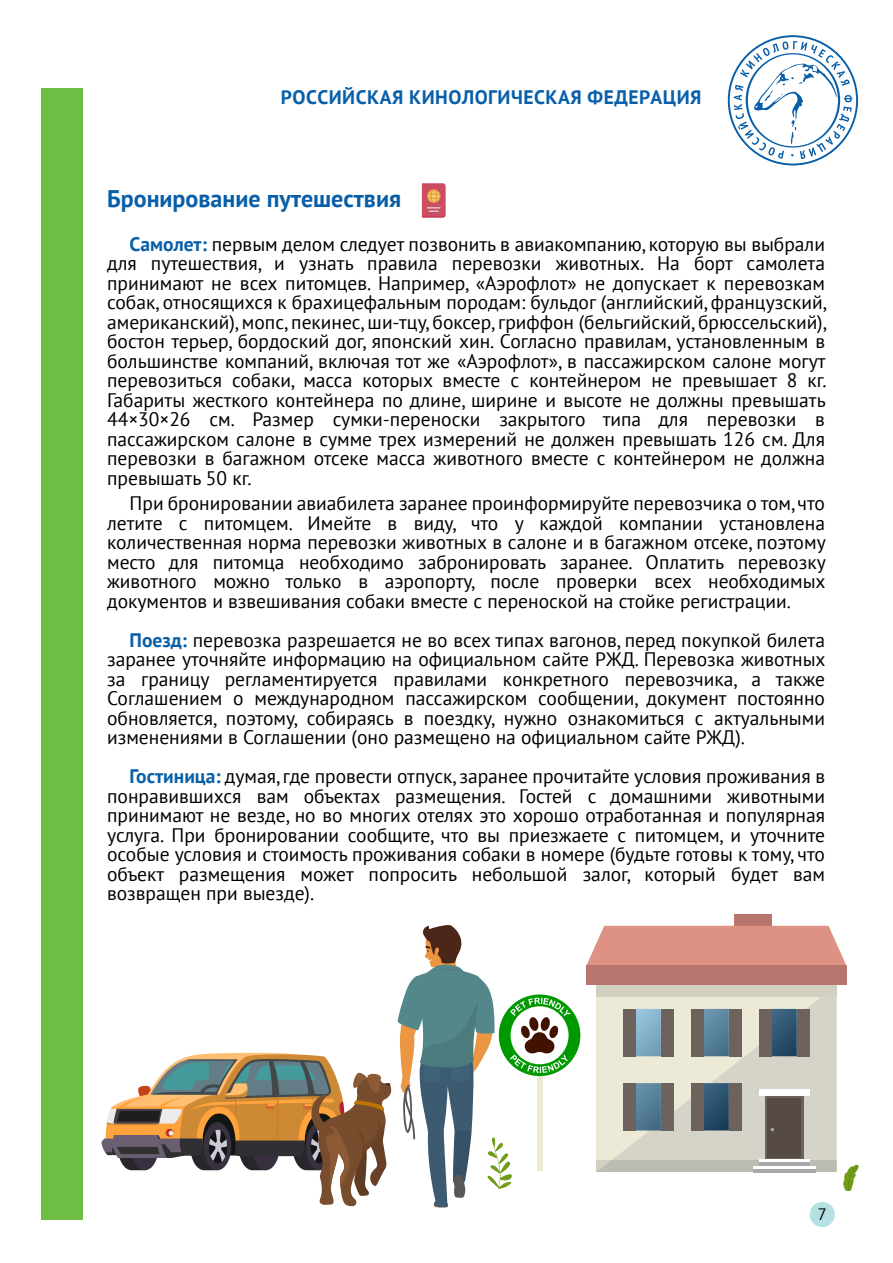
<style>
.page{position:relative;width:893px;height:1263px;background:#fff}
.page>*{position:absolute;margin:0;border:0;box-sizing:border-box;transform-origin:0 0}
.t1{font:700 24px "PT Sans";color:#085fa8}
.t2{font:19.5px/19.5px "PT Sans";color:#000;text-align:justify}
.t3{font:700 19.5px "PT Sans";letter-spacing:.025em;color:#085fa9}
.t4{font:16.5px "PT Sans";color:#000}
.s1{font-weight:700;color:#085fa8}
</style>
<div class="page">
<div style="left:810px;top:1202px;width:25px;height:25px;background:#b4e1e4;border-radius:50%"></div>
<div style="left:734px;top:915px;width:38px;height:22px;background:#b8756d"></div>
<svg style="left:586px;top:926px;width:260px;height:39px;background:#e0998b"></svg>
<div style="left:586px;top:965px;width:261px;height:20px;background:#b8756d"></div>
<svg style="left:596px;top:985px;width:240px;height:187px;background:#b3b4ad"></svg>
<svg style="left:728px;top:35px;width:130px;height:130px"></svg>
<div style="left:41px;top:88px;width:42px;height:1131px;background:#6ebe44"></div>
<svg style="left:843px;top:1164px;width:16px;height:27px"></svg>
<svg style="left:422px;top:183px;width:24px;height:35px"></svg>
<svg style="left:101px;top:1052px;width:291px;height:155px"></svg>
<svg style="left:398px;top:925px;width:182px;height:283px"></svg>
<p class="t3" style="left:281px;top:84px;width:422px">РОССИЙСКАЯ КИНОЛОГИЧЕСКАЯ ФЕДЕРАЦИЯ</p>
<p class="t1" style="left:107px;top:183px;width:296px">Бронирование путешествия</p>
<p class="t2" style="left:107px;top:234px;width:721px;text-indent:23px"><span class="s1">Самолет:</span> первым делом следует позвонить в авиакомпанию, которую вы выбрали для путешествия, и узнать правила перевозки животных. На борт самолета принимают не всех питомцев. Например, «Аэрофлот» не допускает к перевозкам собак, относящихся к брахицефальным породам: бульдог (английский, французский, американский), мопс, пекинес, ши-тцу, боксер, гриффон (бельгийский, брюссельский), бостон терьер, бордоский дог, японский хин. Согласно правилам, установленным в большинстве компаний, включая тот же «Аэрофлот», в пассажирском салоне могут перевозиться собаки, масса которых вместе с контейнером не превышает 8 кг.<br>Габариты жесткого контейнера по длине, ширине и высоте не должны превышать 44×30×26 см. Размер сумки-переноски закрытого типа для перевозки в пассажирском салоне в сумме трех измерений не должен превышать 126 см. Для перевозки в багажном отсеке масса животного вместе с контейнером не должна превышать 50 кг.</p>
<p class="t2" style="left:107px;top:493px;width:720px;text-indent:23px">При бронировании авиабилета заранее проинформируйте перевозчика о том, что летите с питомцем. Имейте в виду, что у каждой компании установлена количественная норма перевозки животных в салоне и в багажном отсеке, поэтому место для питомца необходимо забронировать заранее. Оплатить перевозку животного можно только в аэропорту, после проверки всех необходимых документов и взвешивания собаки вместе с переноской на стойке регистрации.</p>
<p class="t2" style="left:107px;top:630px;width:720px;text-indent:23px"><span class="s1">Поезд:</span> перевозка разрешается не во всех типах вагонов, перед покупкой билета заранее уточняйте информацию на официальном сайте РЖД. Перевозка животных за границу регламентируется правилами конкретного перевозчика, а также Соглашением о международном пассажирском сообщении, документ постоянно обновляется, поэтому, собираясь в поездку, нужно ознакомиться с актуальными изменениями в Соглашении (оно размещено на официальном сайте РЖД).</p>
<p class="t2" style="left:107px;top:766px;width:719px;text-indent:23px"><span class="s1">Гостиница:</span> думая, где провести отпуск, заранее прочитайте условия проживания в понравившихся вам объектах размещения. Гостей с домашними животными принимают не везде, но во многих отелях это хорошо отработанная и популярная услуга. При бронировании сообщите, что вы приезжаете с питомцем, и уточните особые условия и стоимость проживания собаки в номере (будьте готовы к тому, что объект размещения может попросить небольшой залог, который будет вам возвращен при выезде).</p>
<p class="t4" style="left:818px;top:1203px;width:10px">7</p>
</div>
